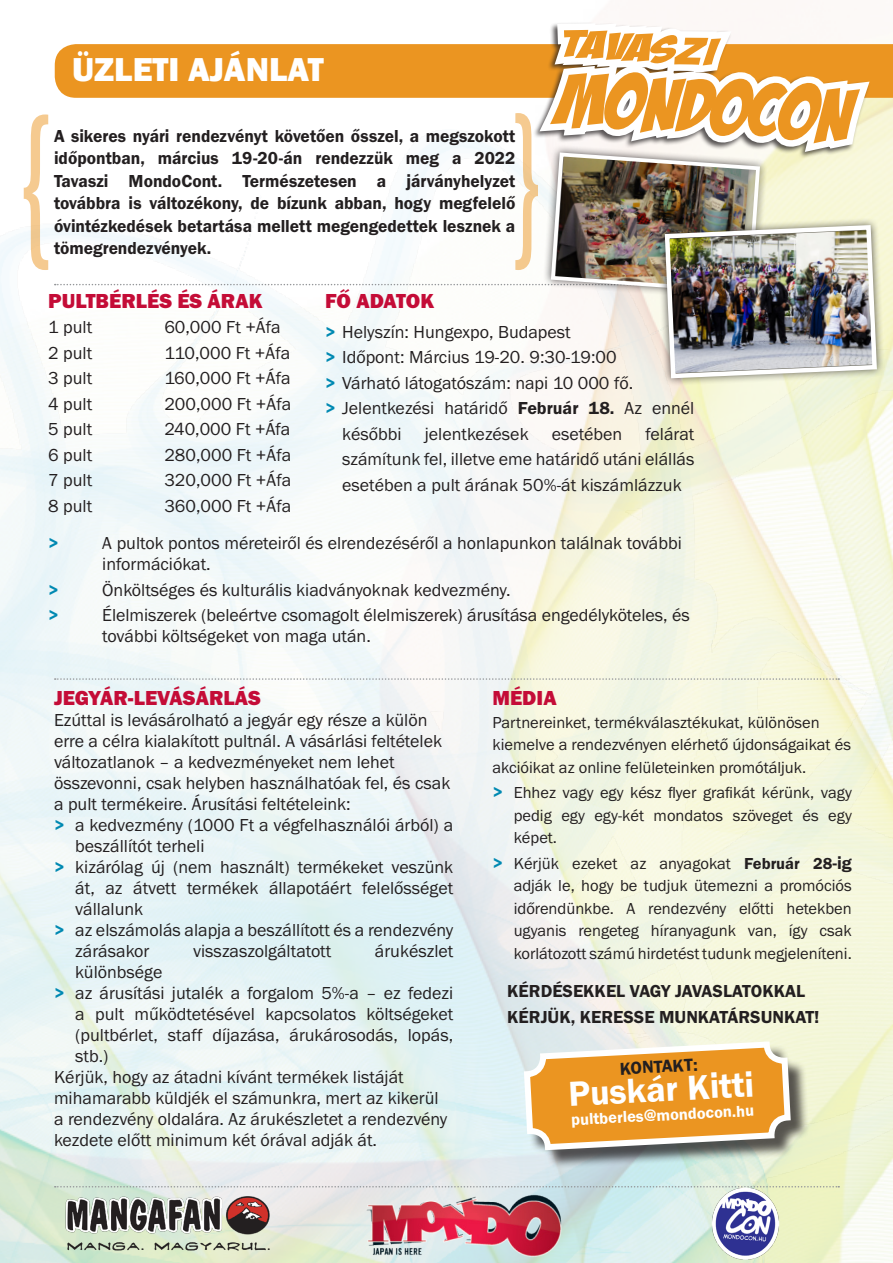
<style>
.page{position:relative;width:893px;height:1263px;background:#fff}
.page>*{position:absolute;margin:0;border:0;box-sizing:border-box;transform-origin:0 0}
.t1{font:73.95px "Bada Boom BB";color:#eb9521;scale:1.05 1}
.t2{font:39px "Bada Boom BB";color:#eb9521;scale:1.5 1}
.t3{font:36px "Franklin Gothic Dem";color:#fff}
.t4{font:800 34.05px "Franklin Gothic";color:#fff}
.t5{font:21px "Franklin Gothic Hea";color:#c40c37}
.t6{font:18px/21px "Franklin Gothic Reg";color:#231f20}
.Paragraph_Style_1{font:18px/22.5px "Franklin Gothic Dem";color:#231f20;text-align:justify}
.t7{font:18px "Franklin Gothic Hea";color:#0089b2}
.t8{font:16.5px/22.5px "Franklin Gothic Reg";color:#231f20;text-align:justify}
.Paragraph_Style_2{font:16.5px "Franklin Gothic Dem";color:#fff}
.s1{font-family:"Franklin Gothic Hea";color:#0089b2}
.s2{font-family:"Franklin Gothic Dem"}
.s3{font-family:"Franklin Gothic Hea";font-size:18px;color:#0089b2}
.s4{font-family:"Franklin Gothic Dem";font-size:18px}
</style>
<div class="page">
<img style="left:0;top:62px;width:893px;height:1201px">
<svg style="left:55px;top:678px;width:784px;height:2px"></svg>
<svg style="left:55px;top:1186px;width:784px;height:1px"></svg>
<svg style="left:24px;top:114px;width:24px;height:156px"></svg>
<img style="left:57px;top:1192px;width:224px;height:62px">
<img style="left:363px;top:1192px;width:158px;height:71px">
<div style="left:657px;top:217px;width:228px;height:169px;background:#231f20;opacity:.75"></div>
<img style="left:55px;top:22px;width:824px;height:359px">
<div style="left:527px;top:1044px;width:282px;height:124px;background:#231f20;opacity:.75"></div>
<svg style="left:521px;top:831px;width:273px;height:432px"></svg>
<p class="t2" style="left:563px;top:21px;width:105px;rotate:3deg">tavaszi</p>
<p class="t1" style="left:560px;top:57px;width:283px;rotate:3deg">MONDOCON</p>
<p class="t4" style="left:72px;top:48px;width:253px">ÜZLETI AJÁNLAT</p>
<p class="Paragraph_Style_1" style="left:54px;top:125px;width:463px">A sikeres nyári rendezvényt követően ősszel, a megszokott időpontban, március 19-20-án rendezzük meg a 2022<br>Tavaszi MondoCont. Természetesen a járványhelyzet továbbra is változékony, de bízunk abban, hogy megfelelő óvintézkedések betartása mellett megengedettek lesznek a tömegrendezvények.</p>
<p class="t5" style="left:325px;top:288px;width:111px">FŐ ADATOK</p>
<p class="t6" style="left:325px;top:321px;width:247px"><span class="s1">&gt;</span> Helyszín: Hungexpo, Budapest</p>
<p class="t6" style="left:325px;top:347px;width:293px"><span class="s1">&gt;</span> Időpont: Március 19-20. 9:30-19:00</p>
<p class="t6" style="left:325px;top:372px;width:310px"><span class="s1">&gt;</span> Várható látogatószám: napi 10 000 fő.</p>
<p class="t6" style="left:342px;top:396px;width:354px;line-height:25.5px;text-indent:-17px"><span class="s1">&gt;</span> Jelentkezési határidő <span class="s2">Február 18.</span> Az ennél későbbi</p>
<p class="t5" style="left:48px;top:288px;width:216px">PULTBÉRLÉS ÉS ÁRAK</p>
<p class="t6" style="left:48px;top:317px;width:46px">1 pult</p>
<p class="t6" style="left:164px;top:317px;width:118px">60,000 Ft +Áfa</p>
<p class="t6" style="left:48px;top:342px;width:46px">2 pult</p>
<p class="t6" style="left:164px;top:342px;width:127px">110,000 Ft +Áfa</p>
<p class="t6" style="left:48px;top:368px;width:46px">3 pult</p>
<p class="t6" style="left:164px;top:368px;width:128px">160,000 Ft +Áfa</p>
<p class="t6" style="left:48px;top:393px;width:46px">4 pult</p>
<p class="t6" style="left:164px;top:393px;width:128px">200,000 Ft +Áfa</p>
<p class="t6" style="left:48px;top:419px;width:46px">5 pult</p>
<p class="t6" style="left:164px;top:419px;width:128px">240,000 Ft +Áfa</p>
<p class="t6" style="left:48px;top:444px;width:46px">6 pult</p>
<p class="t6" style="left:164px;top:444px;width:128px">280,000 Ft +Áfa</p>
<p class="t6" style="left:48px;top:470px;width:46px">7 pult</p>
<p class="t6" style="left:164px;top:470px;width:128px">320,000 Ft +Áfa</p>
<p class="t6" style="left:48px;top:495px;width:46px">8 pult</p>
<p class="t6" style="left:164px;top:495px;width:128px">360,000 Ft +Áfa</p>
<p class="t7" style="left:48px;top:533px;width:12px">&gt;</p>
<p class="t6" style="left:102px;top:533px;width:581px">A pultok pontos méreteiről és elrendezéséről a honlapunkon találnak további információkat.</p>
<p class="t7" style="left:48px;top:579px;width:12px">&gt;</p>
<p class="t6" style="left:102px;top:579px;width:410px">Önköltséges és kulturális kiadványoknak kedvezmény.</p>
<p class="t7" style="left:48px;top:605px;width:12px">&gt;</p>
<p class="t6" style="left:102px;top:605px;width:589px">Élelmiszerek (beleértve csomagolt élelmiszerek) árusítása engedélyköteles, és további költségeket von maga után.</p>
<p class="t6" style="left:342px;top:421px;width:354px;line-height:25.5px;text-align:justify;text-indent:303px">felárat számítunk fel, illetve eme határidő utáni elállás esetében a pult árának 50%-át kiszámlázzuk</p>
<p class="t6" style="left:425px;top:423px;width:105px">jelentkezések</p>
<p class="t6" style="left:552px;top:423px;width:72px">esetében</p>
<p class="t5" style="left:54px;top:686px;width:208px">JEGYÁR-LEVÁSÁRLÁS</p>
<p class="t6" style="left:54px;top:710px;width:398px">Ezúttal is levásárolható a jegyár egy része a külön erre a célra kialakított pultnál. A vásárlási feltételek változatlanok – a kedvezményeket nem lehet összevonni, csak helyben használhatóak fel, és csak a pult termékeire. Árusítási feltételeink:</p>
<p class="t6" style="left:75px;top:815px;width:379px;text-indent:-21px"><span class="s1">&gt;</span> a kedvezmény (1000 Ft a végfelhasználói árból) a beszállítót terheli</p>
<p class="t6" style="left:75px;top:857px;width:380px;text-align:justify;text-indent:-21px"><span class="s1">&gt;</span> kizárólag új (nem használt) termékeket veszünk át, az átvett termékek állapotáért felelősséget vállalunk</p>
<p class="t6" style="left:75px;top:920px;width:380px;text-indent:-21px"><span class="s1">&gt;</span> az elszámolás alapja a beszállított és a rendezvény zárásakor</p>
<p class="t6" style="left:193px;top:941px;width:140px">visszaszolgáltatott</p>
<p class="t6" style="left:375px;top:941px;width:80px">árukészlet</p>
<p class="t6" style="left:75px;top:962px;width:89px">különbsége</p>
<p class="t6" style="left:75px;top:983px;width:379px;text-align:justify;text-indent:-21px"><span class="s1">&gt;</span> az árusítási jutalék a forgalom 5%-a – ez fedezi a pult működtetésével kapcsolatos költségeket (pultbérlet, staff díjazása, árukárosodás, lopás, stb.)</p>
<p class="t6" style="left:54px;top:1067px;width:395px">Kérjük, hogy az átadni kívánt termékek listáját mihamarabb küldjék el számunkra, mert az kikerül a rendezvény oldalára. Az árukészletet a rendezvény kezdete előtt minimum két órával adják át.</p>
<p class="t5" style="left:492px;top:686px;width:66px">MÉDIA</p>
<p class="t8" style="left:492px;top:711px;width:360px;text-align:left">Partnereinket, termékválasztékukat, különösen kiemelve a rendezvényen elérhető újdonságaikat és akcióikat az online felületeinken promótáljuk.</p>
<p class="t8" style="left:514px;top:781px;width:340px;text-indent:-21px"><span class="s3">&gt;</span> Ehhez vagy egy kész flyer grafikát kérünk, vagy pedig egy egy-két mondatos szöveget és egy képet.</p>
<p class="t8" style="left:514px;top:852px;width:340px;text-indent:-21px"><span class="s3">&gt;</span> Kérjük ezeket az anyagokat <span class="s2">Február 28</span><span class="s4">-ig </span>adják le, hogy be tudjuk ütemezni a promóciós időrendünkbe. A rendezvény előtti hetekben ugyanis rengeteg híranyagunk van, így csak korlátozott számú hirdetést tudunk megjeleníteni.</p>
<p class="Paragraph_Style_1" style="left:507px;top:979px;width:314px;line-height:25.5px">KÉRDÉSEKKEL VAGY JAVASLATOKKAL<br>KÉRJÜK, KERESSE MUNKATÁRSUNKAT!</p>
<p class="Paragraph_Style_1" style="left:619px;top:1057px;width:80px;rotate:-3deg">KONTAKT:</p>
<p class="t3" style="left:567px;top:1074px;width:187px;rotate:-3deg">Puskár Kitti</p>
<p class="Paragraph_Style_2" style="left:571px;top:1110px;width:185px;rotate:-3deg">pultberles@mondocon.hu</p>
</div>
